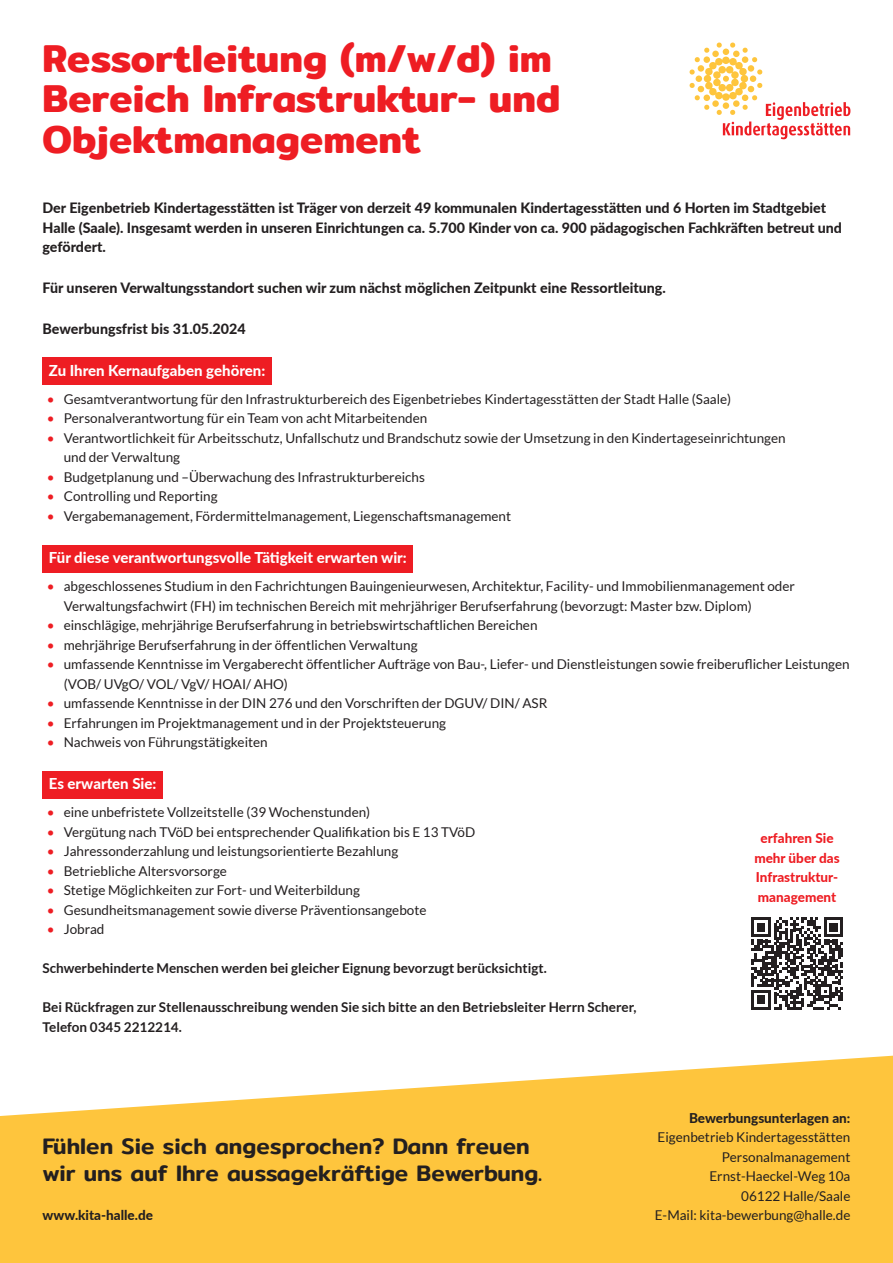
<style>
.page{position:relative;width:893px;height:1263px;background:#fff}
.page>*{position:absolute;margin:0;border:0;box-sizing:border-box;transform-origin:0 0}
.t1{font:600 39px/40.5px "Mitr";color:#ee1d23}
.t2{font:500 22.5px/27px "Mitr";color:#231f20}
.t3{font:800 15px "Lato";color:#fff}
.t4{font:800 14.25px/19.5px "Lato";color:#231f20}
.t5{font:13.5px/19.5px "Lato";color:#231f20}
.t6{font:700 13.5px/19.5px "Lato";color:#231f20}
.t7{font:800 13.5px/19.5px "Lato";color:#ee1d23;text-align:center}
.t8{font:800 13.5px "Lato";color:#231f20}
.s1{color:#ee1d23}
</style>
<div class="page">
<div style="left:43px;top:357px;width:229px;height:28px;background:#ee1d23"></div>
<div style="left:43px;top:545px;width:370px;height:27px;background:#ee1d23"></div>
<div style="left:43px;top:771px;width:120px;height:28px;background:#ee1d23"></div>
<svg style="left:689px;top:42px;width:161px;height:97px"></svg>
<svg style="left:0;top:1056px;width:893px;height:207px;background:#fecd59"></svg>
<svg style="left:751px;top:917px;width:92px;height:92px"></svg>
<h1 class="t1" style="left:43px;top:38px;width:519px">Ressortleitung (m/w/d) im<br>Bereich Infrastruktur- und<br>Objektmanagement</h1>
<p class="t4" style="left:43px;top:197px;width:801px">Der Eigenbetrieb Kindertagesstätten ist Träger von derzeit 49 kommunalen Kindertagesstätten und 6 Horten im Stadtgebiet<br>Halle (Saale). Insgesamt werden in unseren Einrichtungen ca. 5.700 Kinder von ca. 900 pädagogischen Fachkräften betreut und gefördert.</p>
<p class="t4" style="left:43px;top:277px;width:625px">Für unseren Verwaltungsstandort suchen wir zum nächst möglichen Zeitpunkt eine Ressortleitung.</p>
<p class="t4" style="left:43px;top:318px;width:205px">Bewerbungsfrist bis 31.05.2024</p>
<p class="t3" style="left:49px;top:359px;width:218px">Zu Ihren Kernaufgaben gehören:</p>
<p class="t5" style="left:47px;top:389px;width:686px"><span class="s1">•</span> Gesamtverantwortung für den Infrastrukturbereich des Eigenbetriebes Kindertagesstätten der Stadt Halle (Saale)</p>
<p class="t5" style="left:47px;top:409px;width:382px"><span class="s1">•</span> Personalverantwortung für ein Team von acht Mitarbeitenden</p>
<p class="t5" style="left:64px;top:428px;width:723px;text-indent:-17px"><span class="s1">•</span> Verantwortlichkeit für Arbeitsschutz, Unfallschutz und Brandschutz sowie der Umsetzung in den Kindertageseinrichtungen und der Verwaltung</p>
<p class="t5" style="left:47px;top:467px;width:380px"><span class="s1">•</span> Budgetplanung und –Überwachung des Infrastrukturbereichs</p>
<p class="t5" style="left:47px;top:487px;width:172px"><span class="s1">•</span> Controlling und Reporting</p>
<p class="t5" style="left:47px;top:506px;width:466px"><span class="s1">•</span> Vergabemanagement, Fördermittelmanagement, Liegenschaftsmanagement</p>
<p class="t3" style="left:49px;top:546px;width:359px">Für diese verantwortungsvolle Tätigkeit erwarten wir:</p>
<p class="t5" style="left:64px;top:576px;width:733px;text-indent:-17px"><span class="s1">•</span> abgeschlossenes Studium in den Fachrichtungen Bauingenieurwesen, Architektur, Facility- und Immobilienmanagement oder<br>Verwaltungsfachwirt (FH) im technischen Bereich mit mehrjähriger Berufserfahrung (bevorzugt: Master bzw. Diplom)</p>
<p class="t5" style="left:47px;top:615px;width:492px"><span class="s1">•</span> einschlägige, mehrjährige Berufserfahrung in betriebswirtschaftlichen Bereichen</p>
<p class="t5" style="left:47px;top:635px;width:372px"><span class="s1">•</span> mehrjährige Berufserfahrung in der öffentlichen Verwaltung</p>
<p class="t5" style="left:64px;top:654px;width:787px;text-indent:-17px"><span class="s1">•</span> umfassende Kenntnisse im Vergaberecht öffentlicher Aufträge von Bau-, Liefer- und Dienstleistungen sowie freiberuflicher Leistungen (VOB/ UVgO/ VOL/ VgV/ HOAI/ AHO)</p>
<p class="t5" style="left:47px;top:693px;width:502px"><span class="s1">•</span> umfassende Kenntnisse in der DIN 276 und den Vorschriften der DGUV/ DIN/ ASR</p>
<p class="t5" style="left:47px;top:713px;width:401px"><span class="s1">•</span> Erfahrungen im Projektmanagement und in der Projektsteuerung</p>
<p class="t5" style="left:47px;top:732px;width:222px"><span class="s1">•</span> Nachweis von Führungstätigkeiten</p>
<p class="t3" style="left:49px;top:773px;width:109px">Es erwarten Sie:</p>
<p class="t5" style="left:47px;top:803px;width:325px"><span class="s1">•</span> eine unbefristete Vollzeitstelle (39 Wochenstunden)</p>
<p class="t5" style="left:47px;top:822px;width:430px"><span class="s1">•</span> Vergütung nach TVöD bei entsprechender Qualifikation bis E 13 TVöD</p>
<p class="t5" style="left:47px;top:842px;width:353px"><span class="s1">•</span> Jahressonderzahlung und leistungsorientierte Bezahlung</p>
<p class="t5" style="left:47px;top:861px;width:182px"><span class="s1">•</span> Betriebliche Altersvorsorge</p>
<p class="t5" style="left:47px;top:881px;width:315px"><span class="s1">•</span> Stetige Möglichkeiten zur Fort- und Weiterbildung</p>
<p class="t5" style="left:47px;top:900px;width:381px"><span class="s1">•</span> Gesundheitsmanagement sowie diverse Präventionsangebote</p>
<p class="t5" style="left:47px;top:920px;width:59px"><span class="s1">•</span> Jobrad</p>
<p class="t6" style="left:43px;top:958px;width:506px">Schwerbehinderte Menschen werden bei gleicher Eignung bevorzugt berücksichtigt.</p>
<p class="t6" style="left:43px;top:997px;width:595px">Bei Rückfragen zur Stellenausschreibung wenden Sie sich bitte an den Betriebsleiter Herrn Scherer,<br>Telefon 0345 2212214.</p>
<p class="t7" style="left:754px;top:828px;width:87px">erfahren Sie mehr über das<br>Infrastruktur&shy;management</p>
<h2 class="t2" style="left:43px;top:1133px;width:501px">Fühlen Sie sich angesprochen? Dann freuen wir uns auf Ihre aussagekräftige Bewerbung.</h2>
<p class="t8" style="left:43px;top:1205px;width:112px">www.kita-halle.de</p>
<p class="t8" style="left:689px;top:1108px;width:163px">Bewerbungsunterlagen an:</p>
<p class="t5" style="left:655px;top:1128px;width:197px;text-align:right">Eigenbetrieb Kindertagesstätten<br>Personalmanagement<br>Ernst-Haeckel-Weg 10a<br>06122 Halle/Saale<br>E-Mail: kita-bewerbung@halle.de</p>
</div>
